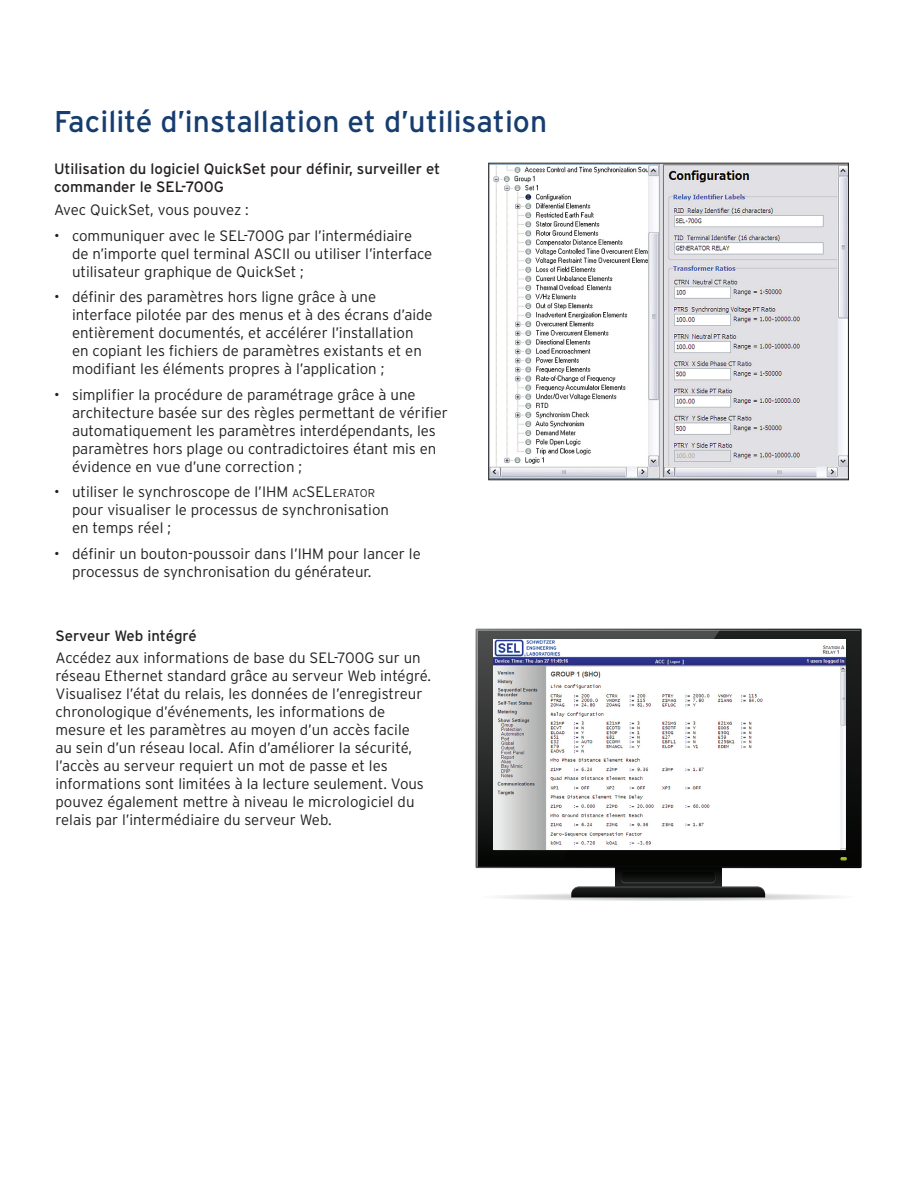
<style>
.page{position:relative;width:918px;height:1188px;background:#fff}
.page>*{position:absolute;margin:0;border:0;box-sizing:border-box;transform-origin:0 0}
.t1{font:30px "Interstate Poly";color:#163d6f}
.t2{font:300 15px/18px "Interstate Poly";color:#231f20}
.t3{font:15px/18px "Interstate Poly";color:#231f20}
.s1{font-size:11.25px}
.s2{font-style:inherit}
</style>
<div class="page">
<div style="left:503px;top:893px;width:330px;height:8px;background:#ebebed;border-radius:50%"></div>
<div style="left:505px;top:894px;width:326px;height:6px;background:#f0f1f2;border-radius:50%"></div>
<div style="left:514px;top:894px;width:308px;height:6px;background:#ececee;border-radius:50%"></div>
<div style="left:523px;top:894px;width:290px;height:6px;background:#e6e7e9;border-radius:50%"></div>
<div style="left:532px;top:894px;width:273px;height:6px;background:#e1e2e4;border-radius:50%"></div>
<div style="left:541px;top:894px;width:255px;height:6px;background:#dddee0;border-radius:50%"></div>
<div style="left:550px;top:894px;width:237px;height:6px;background:#d9dadc;border-radius:50%"></div>
<hr style="left:561px;top:895px;width:215px;height:4px;background:#d5d6d8;border-radius:50%">
<hr style="left:570px;top:895px;width:197px;height:4px;background:#cacbcd;border-radius:50%">
<hr style="left:573px;top:895px;width:190px;height:4px;background:#cfd0d2;border-radius:50%">
<hr style="left:582px;top:895px;width:172px;height:4px;background:#cbccce;border-radius:50%">
<hr style="left:593px;top:895px;width:150px;height:4px;background:#c7c8ca;border-radius:50%">
<hr style="left:597px;top:895px;width:143px;height:4px;background:#bebfc1;border-radius:50%">
<div style="left:615px;top:863px;width:106px;height:29px;background:#050705"></div>
<svg style="left:477px;top:630px;width:383px;height:237px;background:#272828"></svg>
<svg style="left:840px;top:857px;width:7px;height:4px"></svg>
<svg style="left:571px;top:872px;width:194px;height:26px"></svg>
<img style="left:494px;top:639px;width:351px;height:211px">
<img style="left:490px;top:165px;width:357px;height:313px">
<div style="left:488px;top:163px;width:361px;height:317px;border:1px solid #231f20"></div>
<h1 class="t1" style="left:54px;top:100px;width:495px">Facilité d’installation et d’utilisation</h1>
<p class="t3" style="left:54px;top:160px;width:388px">Utilisation du logiciel QuickSet pour définir, surveiller et commander le SEL-700G</p>
<p class="t2" style="left:54px;top:200px;width:196px">Avec QuickSet, vous pouvez :</p>
<p class="t2" style="left:72px;top:225px;width:362px;text-indent:-18px">• communiquer avec le SEL-700G par l’intermédiaire<br>de n’importe quel terminal ASCII ou utiliser l’interface utilisateur graphique de QuickSet ;</p>
<p class="t2" style="left:72px;top:287px;width:362px;text-indent:-18px">• définir des paramètres hors ligne grâce à une interface pilotée par des menus et à des écrans d’aide entièrement documentés, et accélérer l’installation en copiant les fichiers de paramètres existants et en modifiant les éléments propres à l’application ;</p>
<p class="t2" style="left:72px;top:384px;width:377px;text-indent:-18px">• simplifier la procédure de paramétrage grâce à une architecture basée sur des règles permettant de vérifier automatiquement les paramètres interdépendants, les paramètres hors plage ou contradictoires étant mis en évidence en vue d’une correction ;</p>
<p class="t2" style="left:72px;top:482px;width:319px;text-indent:-18px">• utiliser le synchroscope de l’IHM <span class="s1">AC</span><span class="s2">SEL</span><span class="s1">ERATOR </span>pour visualiser le processus de synchronisation en temps réel ;</p>
<p class="t2" style="left:72px;top:543px;width:350px;text-indent:-18px">• définir un bouton-poussoir dans l’IHM pour lancer le processus de synchronisation du générateur.</p>
<p class="t3" style="left:56px;top:626px;width:143px">Serveur Web intégré</p>
<p class="t2" style="left:56px;top:648px;width:377px">Accédez aux informations de base du SEL-700G sur un réseau Ethernet standard grâce au serveur Web intégré.<br>Visualisez l’état du relais, les données de l’enregistreur chronologique d’événements, les informations de mesure et les paramètres au moyen d’un accès facile<br>au sein d’un réseau local. Afin d’améliorer la sécurité, l’accès au serveur requiert un mot de passe et les informations sont limitées à la lecture seulement. Vous pouvez également mettre à niveau le micrologiciel du relais par l’intermédiaire du serveur Web.</p>
</div>
